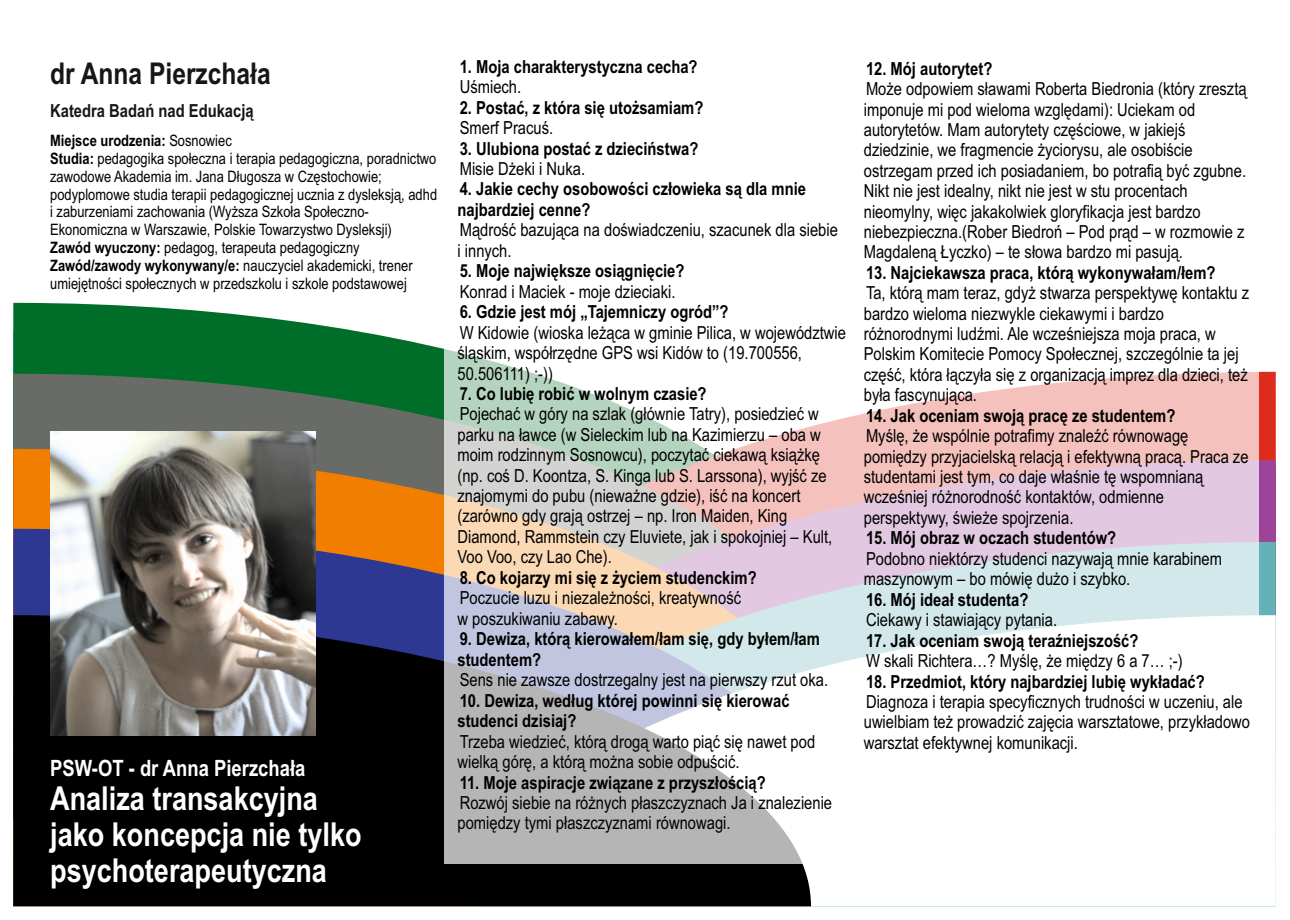
<style>
.page{position:relative;width:1290px;height:920px;background:#fff}
.page>*{position:absolute;margin:0;border:0;box-sizing:border-box;transform-origin:0 0}
.t1{font:700 33px/36.2px "Arial Narrow";color:#fff}
.t2{font:700 30px "Arial Narrow";color:#151616}
.t3{font:700 22.5px "Arial Narrow";color:#fff}
.t4{font:18px/20.4px "Arial Narrow";color:#000}
.t5{font:700 18px/20.5px "Arial Narrow";color:#000}
.t6{font:700 18px "Arial Narrow";color:#151616}
.t7{font:15.75px/17.9px "Arial Narrow";color:#000}
.s1{font-weight:700}
</style>
<div class="page">
<svg style="left:13px;top:303px;width:431px;height:71px;fill:#006e29"></svg>
<svg style="left:13px;top:374px;width:431px;height:75px;background:#506b58"></svg>
<svg style="left:13px;top:449px;width:431px;height:80px;background:#c57720"></svg>
<svg style="left:13px;top:529px;width:431px;height:86px;background:#674c66"></svg>
<div style="left:13px;top:615px;width:798px;height:291px;background:#000"></div>
<div style="left:444px;top:53px;width:814px;height:811px;background:#fff;opacity:.71"></div>
<img style="left:50px;top:431px;width:266px;height:304px">
<h2 class="t2" style="left:50px;top:62px;width:222px">dr Anna Pierzchała</h2>
<p class="t6" style="left:50px;top:104px;width:205px">Katedra Badań nad Edukacją</p>
<p class="t7" style="left:50px;top:133px;width:388px"><span class="s1">Miejsce urodzenia:</span> Sosnowiec<br><span class="s1">Studia:</span> pedagogika społeczna i terapia pedagogiczna, poradnictwo zawodowe Akademia im. Jana Długosza w Częstochowie; podyplomowe studia terapii pedagogicznej ucznia z dysleksją, adhd i zaburzeniami zachowania (Wyższa Szkoła Społeczno-Ekonomiczna w Warszawie, Polskie Towarzystwo Dysleksji)<br><span class="s1">Zawód wyuczony:</span> pedagog, terapeuta pedagogiczny <span class="s1">Zawód/zawody wykonywany/e:</span> nauczyciel akademicki, trener umiejętności społecznych w przedszkolu i szkole podstawowej</p>
<p class="t3" style="left:50px;top:760px;width:257px">PSW-OT - dr Anna Pierzchała</p>
<h1 class="t1" style="left:50px;top:783px;width:313px">Analiza transakcyjna jako koncepcja nie tylko psychoterapeutyczna</h1>
<p class="t5" style="left:460px;top:58px;width:239px">1. Moja charakterystyczna cecha?</p>
<p class="t4" style="left:460px;top:78px;width:63px">Uśmiech.</p>
<p class="t5" style="left:460px;top:99px;width:245px">2. Postać, z która się utożsamiam?</p>
<p class="t4" style="left:460px;top:119px;width:95px">Smerf Pracuś.</p>
<p class="t5" style="left:460px;top:140px;width:240px">3. Ulubiona postać z dzieciństwa?</p>
<p class="t4" style="left:460px;top:160px;width:127px">Misie Dżeki i Nuka.</p>
<p class="t5" style="left:457px;top:181px;width:350px">4. Jakie cechy osobowości człowieka są dla mnie najbardziej cenne?</p>
<p class="t4" style="left:457px;top:222px;width:382px">Mądrość bazująca na doświadczeniu, szacunek dla siebie i innych.</p>
<p class="t5" style="left:460px;top:262px;width:226px">5. Moje największe osiągnięcie?</p>
<p class="t4" style="left:460px;top:283px;width:217px">Konrad i Maciek - moje dzieciaki.</p>
<p class="t5" style="left:460px;top:303px;width:270px">6. Gdzie jest mój „Tajemniczy ogród”?</p>
<p class="t4" style="left:457px;top:324px;width:390px">W Kidowie (wioska leżąca w gminie Pilica, w województwie śląskim, współrzędne GPS wsi Kidów to (19.700556,<br>50.506111) ;-))</p>
<p class="t5" style="left:460px;top:385px;width:248px">7. Co lubię robić w wolnym czasie?</p>
<p class="t4" style="left:457px;top:406px;width:376px">Pojechać w góry na szlak (głównie Tatry), posiedzieć w parku na ławce (w Sieleckim lub na Kazimierzu – oba w moim rodzinnym Sosnowcu), poczytać ciekawą książkę (np. coś D. Koontza, S. Kinga lub S. Larssona), wyjść ze znajomymi do pubu (nieważne gdzie), iść na koncert (zarówno gdy grają ostrzej – np. Iron Maiden, King Diamond, Rammstein czy Eluviete, jak i spokojniej – Kult, Voo Voo, czy Lao Che).</p>
<p class="t5" style="left:460px;top:569px;width:298px">8. Co kojarzy mi się z życiem studenckim?</p>
<p class="t4" style="left:457px;top:589px;width:285px">Poczucie luzu i niezależności, kreatywność w poszukiwaniu zabawy.</p>
<p class="t5" style="left:457px;top:630px;width:364px">9. Dewiza, którą kierowałem/łam się, gdy byłem/łam studentem?</p>
<p class="t4" style="left:460px;top:671px;width:370px">Sens nie zawsze dostrzegalny jest na pierwszy rzut oka.</p>
<p class="t5" style="left:457px;top:692px;width:334px">10. Dewiza, według której powinni się kierować studenci dzisiaj?</p>
<p class="t4" style="left:457px;top:733px;width:359px">Trzeba wiedzieć, którą drogą warto piąć się nawet pod wielką górę, a którą można sobie odpuścić.</p>
<p class="t5" style="left:460px;top:774px;width:308px">11. Moje aspiracje związane z przyszłością?</p>
<p class="t4" style="left:457px;top:794px;width:376px">Rozwój siebie na różnych płaszczyznach Ja i znalezienie pomiędzy tymi płaszczyznami równowagi.</p>
<p class="t5" style="left:866px;top:60px;width:128px">12. Mój autorytet?</p>
<p class="t4" style="left:864px;top:80px;width:384px">Może odpowiem sławami Roberta Biedronia (który zresztą imponuje mi pod wieloma względami): Uciekam od autorytetów. Mam autorytety częściowe, w jakiejś dziedzinie, we fragmencie życiorysu, ale osobiście ostrzegam przed ich posiadaniem, bo potrafią być zgubne.<br>Nikt nie jest idealny, nikt nie jest w stu procentach nieomylny, więc jakakolwiek gloryfikacja jest bardzo niebezpieczna.(Rober Biedroń – Pod prąd – w rozmowie z Magdaleną Łyczko) – te słowa bardzo mi pasują.</p>
<p class="t5" style="left:866px;top:264px;width:351px">13. Najciekawsza praca, którą wykonywałam/łem?</p>
<p class="t4" style="left:864px;top:284px;width:387px">Ta, którą mam teraz, gdyż stwarza perspektywę kontaktu z bardzo wieloma niezwykle ciekawymi i bardzo różnorodnymi ludźmi. Ale wcześniejsza moja praca, w Polskim Komitecie Pomocy Społecznej, szczególnie ta jej część, która łączyła się z organizacją imprez dla dzieci, też była fascynująca.</p>
<p class="t5" style="left:866px;top:407px;width:311px">14. Jak oceniam swoją pracę ze studentem?</p>
<p class="t4" style="left:864px;top:427px;width:386px">Myślę, że wspólnie potrafimy znaleźć równowagę pomiędzy przyjacielską relacją i efektywną pracą. Praca ze studentami jest tym, co daje właśnie tę wspomnianą wcześniej różnorodność kontaktów, odmienne perspektywy, świeże spojrzenia.</p>
<p class="t5" style="left:866px;top:529px;width:252px">15. Mój obraz w oczach studentów?</p>
<p class="t4" style="left:864px;top:550px;width:360px">Podobno niektórzy studenci nazywają mnie karabinem maszynowym – bo mówię dużo i szybko.</p>
<p class="t5" style="left:866px;top:591px;width:164px">16. Mój ideał studenta?</p>
<p class="t4" style="left:866px;top:611px;width:193px">Ciekawy i stawiający pytania.</p>
<p class="t5" style="left:866px;top:632px;width:274px">17. Jak oceniam swoją teraźniejszość?</p>
<p class="t4" style="left:866px;top:652px;width:318px">W skali Richtera…? Myślę, że między 6 a 7… ;-)</p>
<p class="t5" style="left:866px;top:673px;width:340px">18. Przedmiot, który najbardziej lubię wykładać?</p>
<p class="t4" style="left:864px;top:693px;width:388px">Diagnoza i terapia specyficznych trudności w uczeniu, ale uwielbiam też prowadzić zajęcia warsztatowe, przykładowo warsztat efektywnej komunikacji.</p>
</div>
